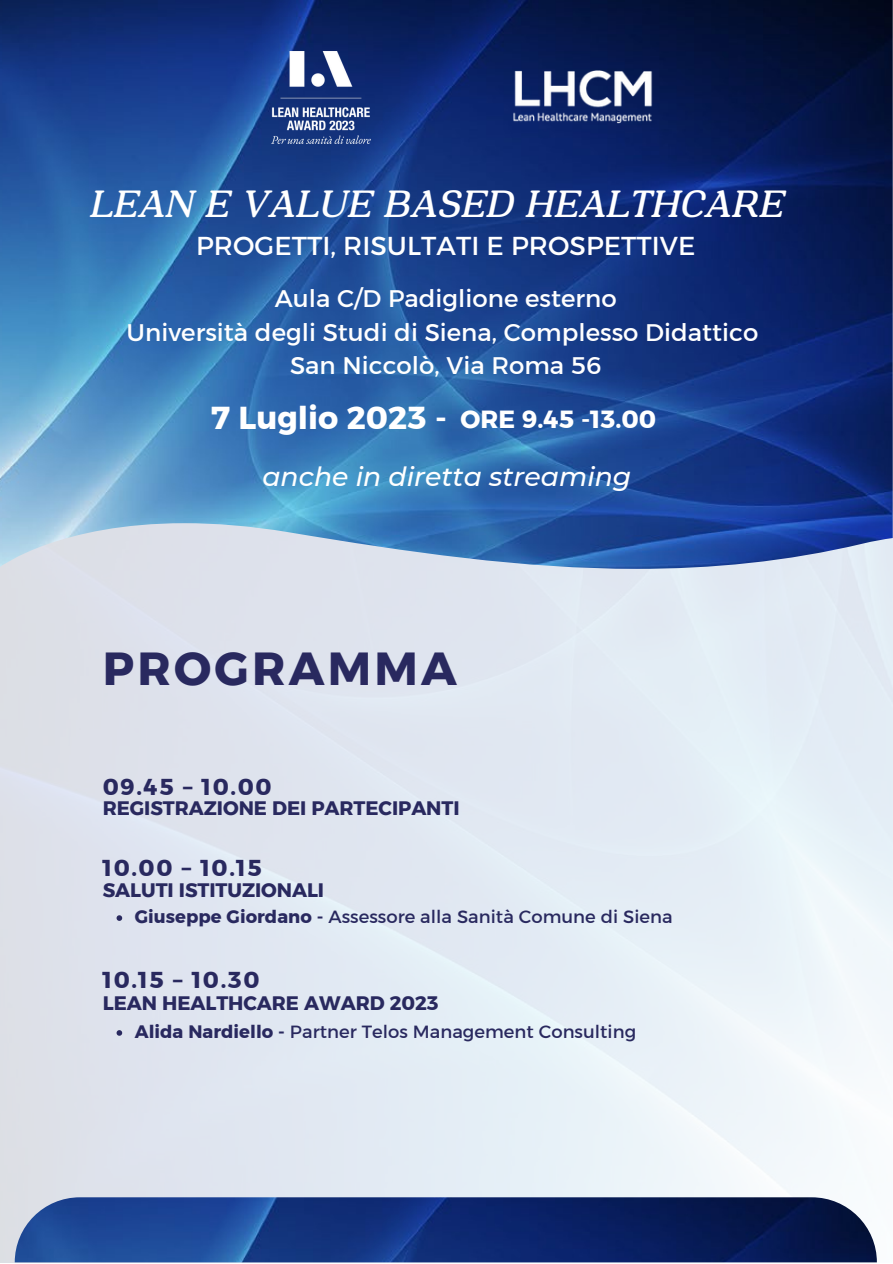
<style>
.page{position:relative;width:893px;height:1264px;background:#fff}
.page>*{position:absolute;margin:0;border:0;box-sizing:border-box;transform-origin:0 0}
.t1{font:46.2px "Kief Montaser Bold";letter-spacing:.07em;color:#29295f}
.t2{font:italic 500 42px "Montnapha";color:#fff}
.t3{font:31.65px "Kief Montaser Bold";color:#fff}
.t4{font:italic 500 26.7px "Montserrat";color:#fff}
.t5{font:26.4px "Kief Montaser Regular";color:#fff}
.t6{font:24.75px "Kief Montaser Bold";color:#fff}
.t7{font:24.45px "Kief Montaser Regular";color:#fff}
.t8{font:22.95px "Kief Montaser Bold";letter-spacing:.07em;color:#29295f}
.t9{font:19.5px "Kief Montaser Bold";letter-spacing:-.005em;color:#29295f}
.t10{font:18px "Kief Montaser Regular";color:#29295f}
.s1{font-family:"Kief Montaser Bold"}
</style>
<div class="page">
<img style="left:0;top:569px;width:892px;height:693px">
<img style="left:0;top:0;width:892px;height:569px">
<img style="left:15px;top:1197px;width:861px;height:65px">
<img style="left:271px;top:51px;width:99px;height:92px">
<img style="left:451px;top:0;width:263px;height:229px">
<svg style="left:116px;top:1030px;width:6px;height:5px"></svg>
<svg style="left:116px;top:915px;width:6px;height:5px"></svg>
<p class="t2" style="left:90px;top:178px;width:696px">LEAN E VALUE BASED HEALTHCARE</p>
<p class="t5" style="left:196px;top:230px;width:501px">PROGETTI, RISULTATI E PROSPETTIVE</p>
<p class="t7" style="left:275px;top:283px;width:343px">Aula C/D Padiglione esterno</p>
<p class="t7" style="left:127px;top:317px;width:633px">Università degli Studi di Siena, Complesso Didattico</p>
<p class="t7" style="left:290px;top:350px;width:313px">San Niccolò, Via Roma 56</p>
<p class="t3" style="left:211px;top:398px;width:237px">7 Luglio 2023 -</p>
<p class="t6" style="left:460px;top:404px;width:197px">ORE 9.45 -13.00</p>
<p class="t4" style="left:262px;top:460px;width:370px">anche in diretta streaming</p>
<p class="t1" style="left:103px;top:640px;width:355px">PROGRAMMA</p>
<p class="t8" style="left:103px;top:772px;width:170px">09.45 – 10.00</p>
<p class="t9" style="left:103px;top:796px;width:358px">REGISTRAZIONE DEI PARTECIPANTI</p>
<p class="t8" style="left:103px;top:854px;width:160px">10.00 – 10.15</p>
<p class="t9" style="left:103px;top:877px;width:223px">SALUTI ISTITUZIONALI</p>
<p class="t10" style="left:135px;top:905px;width:539px"><span class="s1">Giuseppe Giordano -</span> Assessore alla Sanità Comune di Siena</p>
<p class="t8" style="left:103px;top:965px;width:158px">10.15 – 10.30</p>
<p class="t9" style="left:103px;top:991px;width:337px">LEAN HEALTHCARE AWARD 2023</p>
<p class="t10" style="left:135px;top:1020px;width:503px"><span class="s1">Alida Nardiello -</span> Partner Telos Management Consulting</p>
</div>
